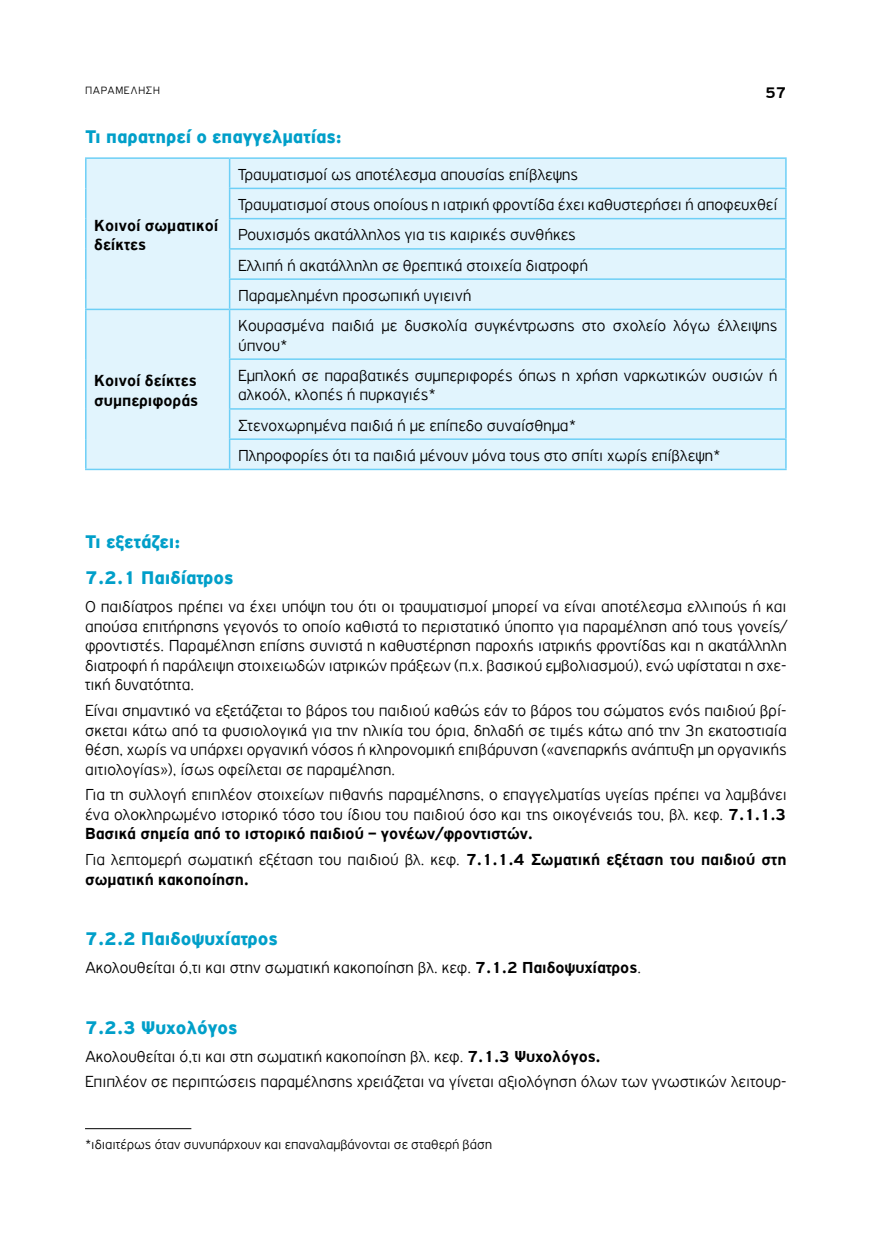
<style>
.page{position:relative;width:893px;height:1234px;background:#fff}
.page>*{position:absolute;margin:0;border:0;box-sizing:border-box;transform-origin:0 0}
.t1{font:900 19.5px/36.5px "PF Highway Gothic";color:#009fc9}
.t2{font:300 16.95px/19.5px "PF Highway Gothic";color:#000}
.t3{font:700 16.95px/19.5px "PF Highway Gothic";color:#000}
.t4{font:700 16.5px "PF Highway Gothic";color:#000}
.t5{font:300 14.25px "PF Highway Gothic";color:#000}
.t6{font:300 11.25px "PF Highway Gothic";color:#000}
.s1{font-weight:700}
.s2{font-weight:300}
</style>
<div class="page">
<hr style="left:85px;top:1127px;width:106px;height:1px;background:#000">
<div style="left:87px;top:159px;width:698px;height:309px;background:#e1f4fd"></div>
<hr style="left:229px;top:188px;width:558px;height:1px;background:#6dcff6">
<hr style="left:229px;top:218px;width:558px;height:1px;background:#6dcff6">
<hr style="left:229px;top:248px;width:558px;height:1px;background:#6dcff6">
<hr style="left:229px;top:278px;width:558px;height:2px;background:#6dcff6">
<svg style="left:229px;top:159px;width:1px;height:149px"></svg>
<hr style="left:85px;top:157px;width:145px;height:2px;background:#6dcff6">
<hr style="left:85px;top:159px;width:2px;height:29px;background:#6dcff6">
<hr style="left:230px;top:157px;width:557px;height:2px;background:#6dcff6">
<hr style="left:785px;top:159px;width:2px;height:29px;background:#6dcff6">
<hr style="left:85px;top:188px;width:2px;height:30px;background:#6dcff6">
<hr style="left:785px;top:189px;width:2px;height:29px;background:#6dcff6">
<hr style="left:85px;top:218px;width:2px;height:31px;background:#6dcff6">
<hr style="left:785px;top:219px;width:2px;height:29px;background:#6dcff6">
<hr style="left:85px;top:249px;width:2px;height:30px;background:#6dcff6">
<hr style="left:785px;top:249px;width:2px;height:29px;background:#6dcff6">
<hr style="left:85px;top:279px;width:2px;height:29px;background:#6dcff6">
<hr style="left:785px;top:280px;width:2px;height:28px;background:#6dcff6">
<hr style="left:230px;top:308px;width:557px;height:2px;background:#6dcff6">
<hr style="left:785px;top:310px;width:2px;height:48px;background:#6dcff6">
<hr style="left:229px;top:358px;width:558px;height:2px;background:#6dcff6">
<hr style="left:785px;top:360px;width:2px;height:48px;background:#6dcff6">
<hr style="left:229px;top:408px;width:558px;height:1px;background:#6dcff6">
<hr style="left:785px;top:409px;width:2px;height:29px;background:#6dcff6">
<hr style="left:229px;top:438px;width:558px;height:2px;background:#6dcff6">
<hr style="left:785px;top:440px;width:2px;height:28px;background:#6dcff6">
<hr style="left:85px;top:468px;width:145px;height:2px;background:#6dcff6">
<hr style="left:230px;top:468px;width:557px;height:2px;background:#6dcff6">
<hr style="left:85px;top:308px;width:145px;height:2px;background:#6dcff6">
<hr style="left:85px;top:310px;width:2px;height:49px;background:#6dcff6">
<hr style="left:229px;top:310px;width:1px;height:48px;background:#6dcff6">
<hr style="left:85px;top:359px;width:2px;height:50px;background:#6dcff6">
<hr style="left:229px;top:360px;width:1px;height:48px;background:#6dcff6">
<hr style="left:85px;top:409px;width:2px;height:30px;background:#6dcff6">
<hr style="left:85px;top:439px;width:2px;height:29px;background:#6dcff6">
<svg style="left:229px;top:409px;width:1px;height:59px"></svg>
<p class="t6" style="left:85px;top:84px;width:9px">παραμεληση</p>
<p class="t4" style="left:765px;top:84px;width:23px">57</p>
<p class="t1" style="left:85px;top:118px;width:258px">Τι παρατηρεί ο επαγγελματίας:</p>
<p class="t3" style="left:94px;top:215px;width:125px">Κοινοί σωματικοί δείκτες</p>
<p class="t3" style="left:94px;top:371px;width:105px">Κοινοί δείκτες συμπεριφοράς</p>
<p class="t2" style="left:238px;top:159px;width:541px;line-height:30.2px">Τραυματισμοί ως αποτέλεσμα απουσίας επίβλεψης<br>Τραυματισμοί στους οποίους η ιατρική φροντίδα έχει καθυστερήσει ή αποφευχθεί Ρουχισμός ακατάλληλος για τις καιρικές συνθήκες<br>Ελλιπή ή ακατάλληλη σε θρεπτικά στοιχεία διατροφή<br>Παραμελημένη προσωπική υγιεινή</p>
<p class="t2" style="left:238px;top:316px;width:541px">Κουρασμένα παιδιά με δυσκολία συγκέντρωσης στο σχολείο λόγω έλλειψης ύπνου*</p>
<p class="t2" style="left:238px;top:365px;width:541px">Εμπλοκή σε παραβατικές συμπεριφορές όπως η χρήση ναρκωτικών ουσιών ή αλκοόλ, κλοπές ή πυρκαγιές*</p>
<p class="t2" style="left:238px;top:410px;width:484px;line-height:30.2px">Στενοχωρημένα παιδιά ή με επίπεδο συναίσθημα*<br>Πληροφορίες ότι τα παιδιά μένουν μόνα τους στο σπίτι χωρίς επίβλεψη*</p>
<p class="t1" style="left:85px;top:522px;width:150px">Τι εξετάζει:<br>7.2.1 Παιδίατρος</p>
<p class="t2" style="left:85px;top:596px;width:703px;text-align:justify">Ο παιδίατρος πρέπει να έχει υπόψη του ότι οι τραυματισμοί μπορεί να είναι αποτέλεσμα ελλιπούς ή και απούσα επιτήρησης γεγονός το οποίο καθιστά το περιστατικό ύποπτο για παραμέληση από τους γονείς/ φροντιστές. Παραμέληση επίσης συνιστά η καθυστέρηση παροχής ιατρικής φροντίδας και η ακατάλληλη διατροφή ή παράλειψη στοιχειωδών ιατρικών πράξεων (π.χ. βασικού εμβολιασμού), ενώ υφίσταται η σχε&shy;τική δυνατότητα.</p>
<p class="t2" style="left:85px;top:700px;width:703px;text-align:justify">Είναι σημαντικό να εξετάζεται το βάρος του παιδιού καθώς εάν το βάρος του σώματος ενός παιδιού βρί&shy;σκεται κάτω από τα φυσιολογικά για την ηλικία του όρια, δηλαδή σε τιμές κάτω από την 3η εκατοστιαία θέση, χωρίς να υπάρχει οργανική νόσος ή κληρονομική επιβάρυνση («ανεπαρκής ανάπτυξη μη οργανικής αιτιολογίας»), ίσως οφείλεται σε παραμέληση.</p>
<p class="t2" style="left:85px;top:784px;width:703px;text-align:justify">Για τη συλλογή επιπλέον στοιχείων πιθανής παραμέλησης, ο επαγγελματίας υγείας πρέπει να λαμβάνει ένα ολοκληρωμένο ιστορικό τόσο του ίδιου του παιδιού όσο και της οικογένειάς του, βλ. κεφ. <span class="s1">7.1.1.3<br>Βασικά σημεία από το ιστορικό παιδιού – γονέων/φροντιστών.</span></p>
<p class="t3" style="left:85px;top:849px;width:703px"><span class="s2">Για λεπτομερή σωματική εξέταση του παιδιού βλ. κεφ.</span> 7.1.1.4 Σωματική εξέταση του παιδιού στη σωματική κακοποίηση.</p>
<p class="t1" style="left:85px;top:920px;width:194px">7.2.2 Παιδοψυχίατρος</p>
<p class="t2" style="left:85px;top:957px;width:558px">Ακολουθείται ό,τι και στην σωματική κακοποίηση βλ. κεφ. <span class="s1">7.1.2 Παιδοψυχίατρος</span>.</p>
<p class="t1" style="left:85px;top:1008px;width:154px">7.2.3 Ψυχολόγος</p>
<p class="t2" style="left:85px;top:1042px;width:703px;line-height:26px">Ακολουθείται ό,τι και στη σωματική κακοποίηση βλ. κεφ. <span class="s1">7.1.3 Ψυχολόγος.<br></span>Επιπλέον σε περιπτώσεις παραμέλησης χρειάζεται να γίνεται αξιολόγηση όλων των γνωστικών λειτουρ-</p>
<p class="t5" style="left:85px;top:1136px;width:409px">*ιδιαιτέρως όταν συνυπάρχουν και επαναλαμβάνονται σε σταθερή βάση</p>
</div>
